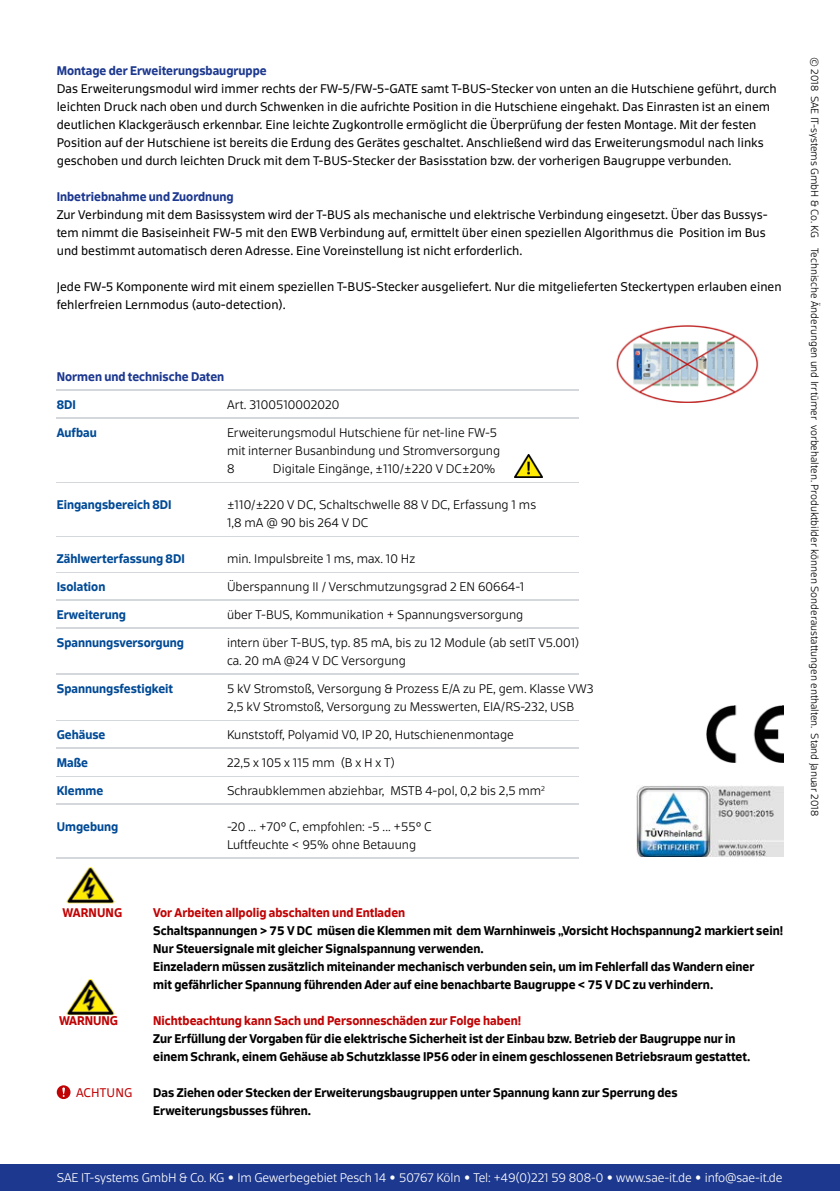
<style>
.page{position:relative;width:840px;height:1191px;background:#fff}
.page>*{position:absolute;margin:0;border:0;box-sizing:border-box;transform-origin:0 0}
.t1{font:12px/18px "Scuba Pro";color:#000}
.t2{font:300 12px/18px "Scuba Pro";color:#000}
.t3{font:700 12px/18px "Scuba Offc";color:#000}
.t4{font:700 12px "Scuba Pro";color:#004a96}
.t5{font:300 12px "Scuba Pro";letter-spacing:-.01em;color:#fff}
.t6{font:700 12px "Scuba Offc";color:#c00304}
.t7{font:700 12px/18px "Scuba Pro";color:#000}
.t8{font:700 12px "Scuba Pro";color:#1c388f}
.t9{font:700 12px "Scuba Pro";letter-spacing:.01em;color:#c00304}
.t10{font:12px "Scuba Pro";letter-spacing:.01em;color:#c00304}
.t11{font:300 10px "Scuba Pro";color:#000}
</style>
<div class="page">
<div style="left:0;top:1164px;width:839px;height:27px;background:#1c388f"></div>
<hr style="left:57px;top:390px;width:521px;height:1px;background:#d4d8dc">
<hr style="left:57px;top:418px;width:521px;height:1px;background:#d4d8dc">
<hr style="left:57px;top:482px;width:521px;height:1px;background:#d4d8dc">
<hr style="left:57px;top:536px;width:521px;height:1px;background:#d4d8dc">
<hr style="left:57px;top:572px;width:521px;height:1px;background:#d4d8dc">
<hr style="left:57px;top:600px;width:521px;height:1px;background:#d4d8dc">
<hr style="left:57px;top:628px;width:521px;height:1px;background:#d4d8dc">
<hr style="left:57px;top:674px;width:521px;height:1px;background:#d4d8dc">
<hr style="left:57px;top:720px;width:521px;height:1px;background:#d4d8dc">
<hr style="left:57px;top:748px;width:521px;height:1px;background:#d4d8dc">
<hr style="left:57px;top:776px;width:521px;height:1px;background:#d4d8dc">
<hr style="left:57px;top:804px;width:521px;height:1px;background:#d4d8dc">
<hr style="left:57px;top:858px;width:521px;height:1px;background:#d4d8dc">
<img style="left:706px;top:705px;width:76px;height:57px">
<img style="left:636px;top:785px;width:146px;height:72px">
<img style="left:616px;top:325px;width:143px;height:77px">
<img style="left:514px;top:454px;width:27px;height:23px">
<img style="left:66px;top:867px;width:49px;height:36px">
<svg style="left:57px;top:1085px;width:13px;height:14px"></svg>
<img style="left:66px;top:991px;width:49px;height:24px">
<img style="left:81px;top:979px;width:19px;height:12px">
<p class="t8" style="left:57px;top:63px;width:211px">Montage der Erweiterungsbaugruppe</p>
<p class="t1" style="left:57px;top:79px;width:721px">Das Erweiterungsmodul wird immer rechts der FW-5/FW-5-GATE samt T-BUS-Stecker von unten an die Hutschiene geführt, durch leichten Druck nach oben und durch Schwenken in die aufrichte Position in die Hutschiene eingehakt. Das Einrasten ist an einem deutlichen Klackgeräusch erkennbar. Eine leichte Zugkontrolle ermöglicht die Überprüfung der festen Montage. Mit der festen Position auf der Hutschiene ist bereits die Erdung des Gerätes geschaltet. Anschließend wird das Erweiterungsmodul nach links geschoben und durch leichten Druck mit dem T-BUS-Stecker der Basisstation bzw. der vorherigen Baugruppe verbunden.</p>
<p class="t8" style="left:57px;top:189px;width:178px">Inbetriebnahme und Zuordnung</p>
<p class="t1" style="left:57px;top:205px;width:712px">Zur Verbindung mit dem Basissystem wird der T-BUS als mechanische und elektrische Verbindung eingesetzt. Über das Bussys&shy;tem nimmt die Basiseinheit FW-5 mit den EWB Verbindung auf, ermittelt über einen speziellen Algorithmus die Position im Bus und bestimmt automatisch deren Adresse. Eine Voreinstellung ist nicht erforderlich.</p>
<p class="t1" style="left:57px;top:277px;width:726px">Jede FW-5 Komponente wird mit einem speziellen T-BUS-Stecker ausgeliefert. Nur die mitgelieferten Steckertypen erlauben einen fehlerfreien Lernmodus (auto-detection).</p>
<p class="t8" style="left:57px;top:369px;width:169px">Normen und technische Daten</p>
<p class="t4" style="left:57px;top:397px;width:21px">8DI</p>
<p class="t2" style="left:227px;top:395px;width:114px">Art. 3100510002020</p>
<p class="t4" style="left:57px;top:425px;width:42px">Aufbau</p>
<p class="t2" style="left:227px;top:423px;width:274px">Erweiterungsmodul Hutschiene für net-line FW-5 mit interner Busanbindung und Stromversorgung<br>8</p>
<p class="t2" style="left:273px;top:459px;width:224px">Digitale Eingänge, ±110/±220 V DC ±20%</p>
<p class="t4" style="left:57px;top:497px;width:116px">Eingangsbereich 8DI</p>
<p class="t2" style="left:227px;top:495px;width:310px">±110/±220 V DC , Schaltschwelle 88 V DC, Erfassung 1 ms<br>1,8 mA @ 90 bis 264 V DC</p>
<p class="t4" style="left:57px;top:551px;width:129px">Zählwerterfassung 8DI</p>
<p class="t2" style="left:227px;top:549px;width:190px">min. Impulsbreite 1 ms, max. 10 Hz</p>
<p class="t4" style="left:57px;top:579px;width:50px">Isolation</p>
<p class="t2" style="left:227px;top:577px;width:298px">Überspannung II / Verschmutzungsgrad 2 EN 60664-1</p>
<p class="t4" style="left:57px;top:607px;width:71px">Erweiterung</p>
<p class="t2" style="left:227px;top:605px;width:297px">über T-BUS, Kommunikation + Spannungsversorgung</p>
<p class="t4" style="left:57px;top:635px;width:129px">Spannungsversorgung</p>
<p class="t2" style="left:227px;top:633px;width:354px">intern über T-BUS, typ. 85 mA, bis zu 12 Module (ab setIT V5.001) ca. 20 mA @24 V DC Versorgung</p>
<p class="t4" style="left:57px;top:681px;width:118px">Spannungsfestigkeit</p>
<p class="t2" style="left:227px;top:679px;width:368px">5 kV Stromstoß, Versorgung &amp; Prozess E/A zu PE, gem. Klasse VW3<br>2,5 kV Stromstoß, Versorgung zu Messwerten, EIA/RS-232, USB</p>
<p class="t4" style="left:57px;top:727px;width:50px">Gehäuse</p>
<p class="t2" style="left:227px;top:725px;width:288px">Kunststoff, Polyamid V0, IP 20, Hutschienenmontage</p>
<p class="t4" style="left:57px;top:755px;width:33px">Maße</p>
<p class="t2" style="left:227px;top:753px;width:169px">22,5 x 105 x 115 mm (B x H x T)</p>
<p class="t4" style="left:57px;top:783px;width:48px">Klemme</p>
<p class="t2" style="left:227px;top:781px;width:319px">Schraubklemmen abziehbar, MSTB 4-pol, 0,2 bis 2,5 mm<sup>2</sup></p>
<p class="t4" style="left:57px;top:819px;width:63px">Umgebung</p>
<p class="t2" style="left:227px;top:817px;width:206px">-20 ... +70° C, empfohlen: -5 ... +55° C<br>Luftfeuchte &lt; 95% ohne Betauung</p>
<p class="t9" style="left:62px;top:905px;width:61px">WARNUNG</p>
<p class="t6" style="left:153px;top:905px;width:253px">Vor Arbeiten allpolig abschalten und Entladen</p>
<p class="t3" style="left:153px;top:921px;width:631px">Schaltspannungen &gt; 75 V DC müsen die Klemmen mit dem Warnhinweis „Vorsicht Hochspannung2 markiert sein!<br>Nur Steuersignale mit gleicher Signalspannung verwenden.<br>Einzeladern müssen zusätzlich miteinander mechanisch verbunden sein, um im Fehlerfall das Wandern einer<br>mit gefährlicher Spannung führenden Ader auf eine benachbarte Baugruppe &lt; 75 V DC zu verhindern.</p>
<p class="t6" style="left:59px;top:1013px;width:60px">WARNUNG</p>
<p class="t6" style="left:153px;top:1013px;width:369px">Nichtbeachtung kann Sach und Personneschäden zur Folge haben!</p>
<p class="t3" style="left:153px;top:1029px;width:598px">Zur Erfüllung der Vorgaben für die elektrische Sicherheit ist der Einbau bzw. Betrieb der Baugruppe nur in einem Schrank, einem Gehäuse ab Schutzklasse IP56 oder in einem geschlossenen Betriebsraum gestattet.</p>
<p class="t10" style="left:76px;top:1085px;width:58px">ACHTUNG</p>
<p class="t7" style="left:153px;top:1083px;width:525px">Das Ziehen oder Stecken der Erweiterungsbaugruppen unter Spannung kann zur Sperrung des<br>Erweiterungsbusses führen.</p>
<p class="t5" style="left:57px;top:1170px;width:727px">SAE IT-systems GmbH &amp; Co. KG • Im Gewerbegebiet Pesch 14 • 50767 Köln • Tel: +49(0)221 59 808-0 • www.sae-it.de • info@sae-it.de</p>
<p class="t11" style="left:820px;top:57px;width:761px;rotate:90deg">© 2018 SAE IT-systems GmbH &amp; Co. KG Technische Änderungen und Irrtümer vorbehalten. Produktbilder können Sonderaustattungen enthalten. Stand Januar 2018</p>
</div>
